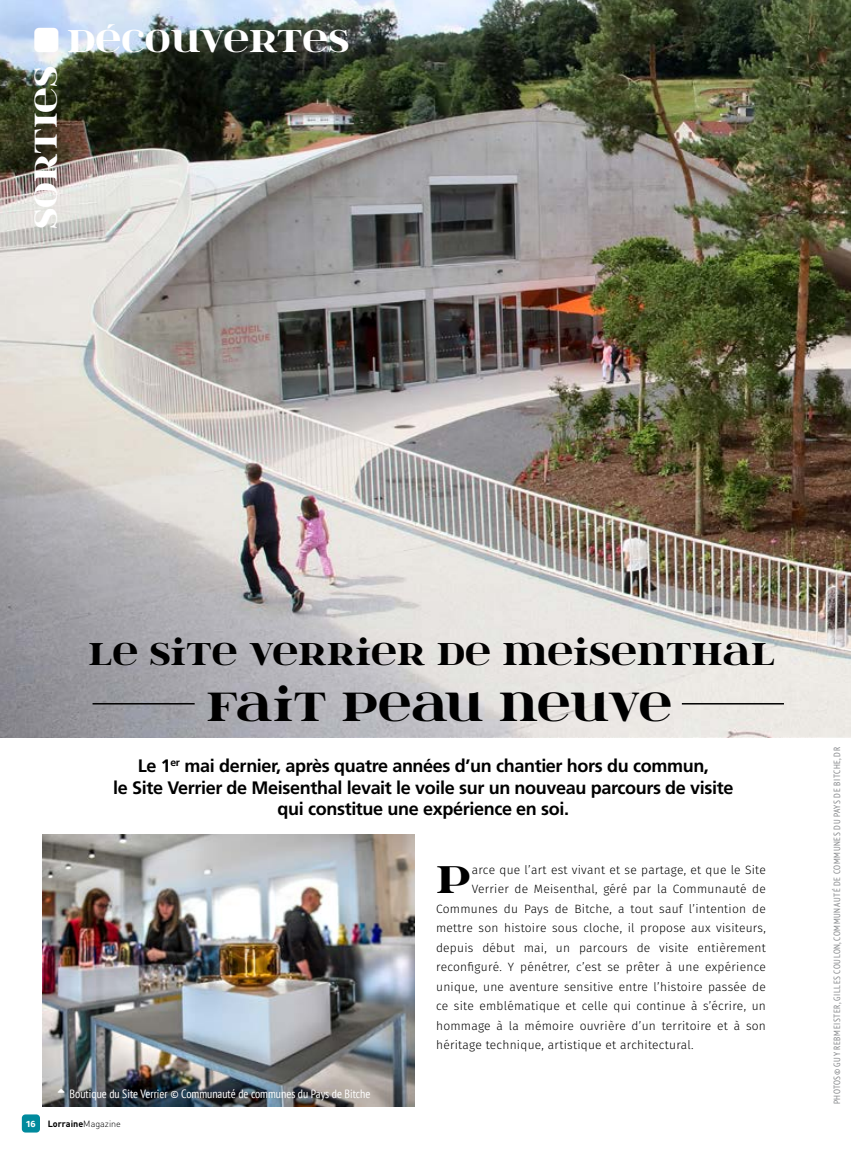
<style>
.page{position:relative;width:851px;height:1149px;background:#fff}
.page>*{position:absolute;margin:0;border:0;box-sizing:border-box;transform-origin:0 0}
.t1{font:46.5px "itsadzoke";letter-spacing:-.015em;color:#000}
.t2{font:43.95px "itsadzoke";color:#000}
.t3{font:36px "itsadzoke";color:#000}
.t4{font:36px "itsadzoke";color:#fff}
.t5{font:700 18px/21.6px "Frutiger LT Std";letter-spacing:-.02em;color:#000;text-align:center}
.t6{font:300 12px "Fira Sans";letter-spacing:.02em;color:#000}
.t7{font:condensed 12px "PT Sans";color:#fff}
.t8{font:condensed 9px "PT Sans";letter-spacing:.07em;color:#808285}
.t9{font:700 9px "DIN Pro";color:#000}
.t10{font:700 9px "Fira Sans";color:#fff}
.s1{font-weight:300}
</style>
<div class="page">
<div style="left:22px;top:1114px;width:18px;height:18px;background:#008a9d;border-radius:4px"></div>
<img style="left:0;top:0;width:850px;height:736px">
<img style="left:43px;top:834px;width:372px;height:272px">
<hr style="left:92px;top:702px;width:103px;height:2px;background:#000">
<hr style="left:681px;top:702px;width:102px;height:2px;background:#000">
<svg style="left:58px;top:1088px;width:7px;height:4px"></svg>
<h3 class="t4" style="left:32px;top:17px;width:319px"><sub>±</sub> DÉCOUVERTES</h3>
<h3 class="t4" style="left:21px;top:229px;width:164px;rotate:-90deg">SORTIES</h3>
<h3 class="t3" style="left:88px;top:629px;width:688px">LE SITE VERRIER DE MEISENTHAL</h3>
<h1 class="t1" style="left:206px;top:674px;width:467px">FAIT PEAU NEUVE</h1>
<h3 class="t5" style="left:113px;top:754px;width:621px">Le 1<sup>er</sup> mai dernier, après quatre années d’un chantier hors du commun,<br>le Site Verrier de Meisenthal levait le voile sur un nouveau parcours de visite qui constitue une expérience en soi.</h3>
<p class="t7" style="left:70px;top:1086px;width:302px">Boutique du Site Verrier © Communauté de communes du Pays de Bitche</p>
<p class="t10" style="left:26px;top:1117px;width:11px">16</p>
<p class="t9" style="left:48px;top:1115px;width:75px">Lorraine<span class="s1">Magazine</span></p>
<h2 class="t2" style="left:436px;top:849px;width:36px">P</h2>
<p class="t6" style="left:471px;top:860px;width:296px">arce que l’art est vivant et se partage, et que le Site</p>
<p class="t6" style="left:471px;top:880px;width:296px">Verrier de Meisenthal, géré par la Communauté de</p>
<p class="t6" style="left:436px;top:899px;width:331px">Communes du Pays de Bitche, a tout sauf l’intention de</p>
<p class="t6" style="left:436px;top:919px;width:331px">mettre son histoire sous cloche, il propose aux visiteurs,</p>
<p class="t6" style="left:436px;top:938px;width:331px">depuis début mai, un parcours de visite entièrement</p>
<p class="t6" style="left:436px;top:958px;width:331px">reconfiguré. Y pénétrer, c’est se prêter à une expérience</p>
<p class="t6" style="left:436px;top:977px;width:331px">unique, une aventure sensitive entre l’histoire passée de</p>
<p class="t6" style="left:436px;top:997px;width:331px">ce site emblématique et celle qui continue à s’écrire, un</p>
<p class="t6" style="left:436px;top:1016px;width:331px">hommage à la mémoire ouvrière d’un territoire et à son</p>
<p class="t6" style="left:436px;top:1036px;width:259px">héritage technique, artistique et architectural.</p>
<p class="t8" style="left:831px;top:1103px;width:358px;rotate:-90deg">PHOTOS © GUY REBMEISTER, GILLES COULON, COMMUNAUTÉ DE COMMUNES DU PAYS DE BITCHE, DR</p>
</div>
